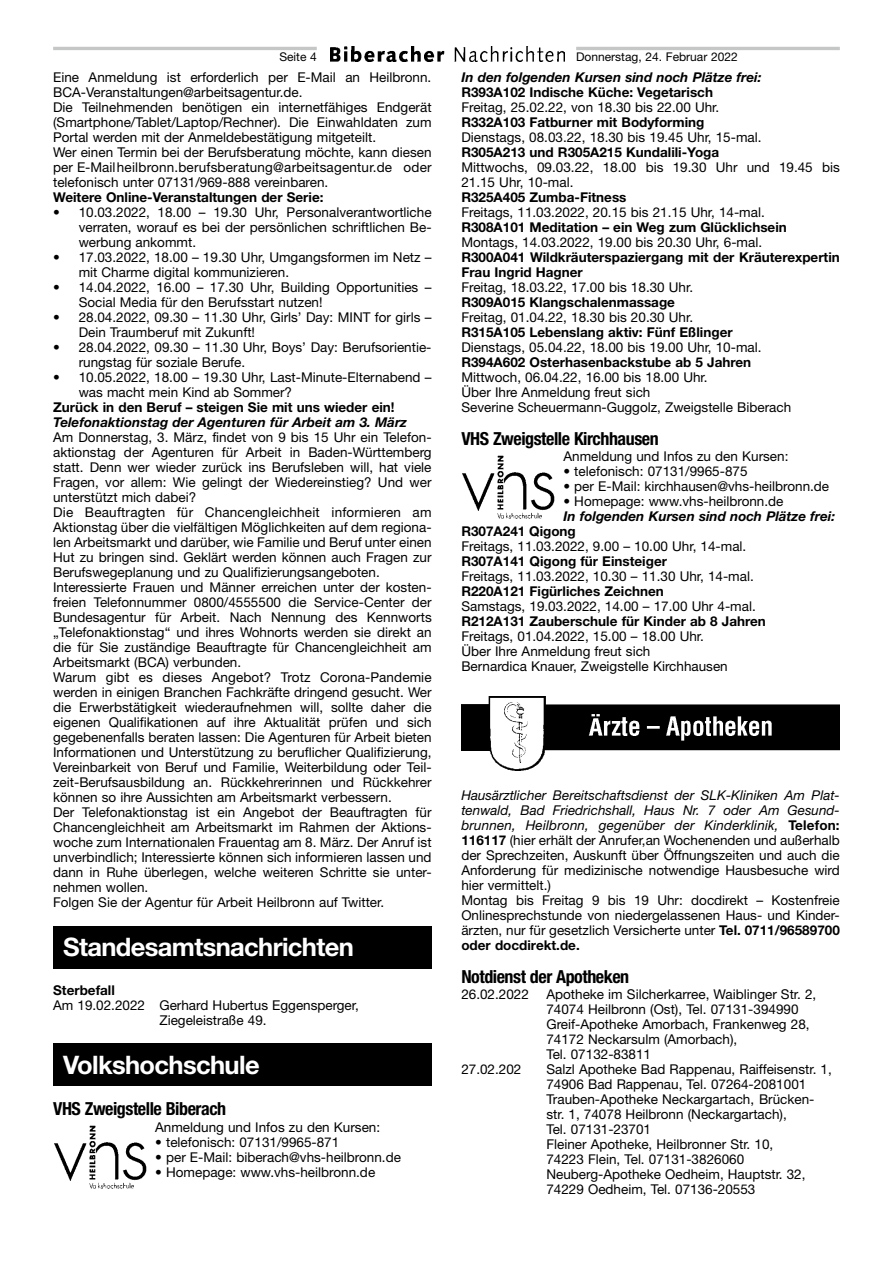
<style>
.page{position:relative;width:893px;height:1263px;background:#fff}
.page>*{position:absolute;margin:0;border:0;box-sizing:border-box;transform-origin:0 0}
.t1{font:700 25.5px "Helvetica Neue LT Std";letter-spacing:-.025em;color:#fff}
.t2{font:700 condensed 18px "Helvetica Neue LT Std";letter-spacing:-.025em;color:#000}
.t3{font:13.5px/15px "Helvetica Neue LT Std";color:#000}
.t4{font:700 13.5px/15px "Helvetica Neue LT Std";color:#000}
.t5{font:italic 700 13.5px "Helvetica Neue LT Std";color:#000}
.t6{font:12px "Helvetica Neue LT Std";color:#000}
.s1{font-style:italic}
.s2{font-weight:700}
</style>
<div class="page">
<img style="left:330px;top:47px;width:234px;height:15px">
<hr style="left:53px;top:47px;width:264px;height:3px;background:#c5c6c6">
<hr style="left:576px;top:47px;width:264px;height:3px;background:#c5c6c6">
<div style="left:53px;top:926px;width:379px;height:42px;background:#000"></div>
<div style="left:53px;top:1043px;width:379px;height:43px;background:#000"></div>
<img style="left:54px;top:1126px;width:93px;height:62px">
<img style="left:462px;top:456px;width:93px;height:62px">
<img style="left:461px;top:697px;width:379px;height:73px">
<p class="t6" style="left:279px;top:49px;width:39px">Seite 4</p>
<p class="t6" style="left:576px;top:49px;width:163px">Donnerstag, 24. Februar 2022</p>
<p class="t3" style="left:53px;top:69px;width:380px">Eine Anmeldung ist erforderlich per E-Mail an Heilbronn.<br>BCA-Veranstaltungen@arbeitsagentur.de.<br>Die Teilnehmenden benötigen ein internetfähiges Endgerät (Smartphone/Tablet/Laptop/Rechner). Die Einwahldaten zum Portal werden mit der Anmeldebestätigung mitgeteilt.<br>Wer einen Termin bei der Berufsberatung möchte, kann diesen per E-Mailheilbronn.berufsberatung@arbeitsagentur.de oder telefonisch unter 07131/969-888 vereinbaren.</p>
<p class="t4" style="left:53px;top:189px;width:272px">Weitere Online-Veranstaltungen der Serie:</p>
<p class="t3" style="left:79px;top:204px;width:354px;text-align:justify;text-indent:-26px">• 10.03.2022, 18.00 – 19.30 Uhr, Personalverantwortliche verraten, worauf es bei der persönlichen schriftlichen Be&shy;werbung ankommt.</p>
<p class="t3" style="left:79px;top:249px;width:354px;text-indent:-26px">• 17.03.2022, 18.00 – 19.30 Uhr, Umgangsformen im Netz – mit Charme digital kommunizieren.</p>
<p class="t3" style="left:79px;top:279px;width:354px;text-indent:-26px">• 14.04.2022, 16.00 – 17.30 Uhr, Building Opportunities –<br>Social Media für den Berufsstart nutzen!</p>
<p class="t3" style="left:79px;top:309px;width:354px;text-indent:-26px">• 28.04.2022, 09.30 – 11.30 Uhr, Girls’ Day: MINT for girls –<br>Dein Traumberuf mit Zukunft!</p>
<p class="t3" style="left:79px;top:339px;width:354px;text-indent:-26px">• 28.04.2022, 09.30 – 11.30 Uhr, Boys’ Day: Berufsorientie&shy;rungstag für soziale Berufe.</p>
<p class="t3" style="left:79px;top:369px;width:354px;text-indent:-26px">• 10.05.2022, 18.00 – 19.30 Uhr, Last-Minute-Elternabend – was macht mein Kind ab Sommer?</p>
<p class="t4" style="left:53px;top:399px;width:343px">Zurück in den Beruf – steigen Sie mit uns wieder ein!</p>
<p class="t5" style="left:53px;top:414px;width:355px">Telefonaktionstag der Agenturen für Arbeit am 3. März</p>
<p class="t3" style="left:53px;top:429px;width:380px">Am Donnerstag, 3. März, findet von 9 bis 15 Uhr ein Telefon&shy;aktionstag der Agenturen für Arbeit in Baden-Württemberg statt. Denn wer wieder zurück ins Berufsleben will, hat viele Fragen, vor allem: Wie gelingt der Wiedereinstieg? Und wer unterstützt mich dabei?<br>Die Beauftragten für Chancengleichheit informieren am Aktionstag über die vielfältigen Möglichkeiten auf dem regiona&shy;len Arbeitsmarkt und darüber, wie Familie und Beruf unter einen Hut zu bringen sind. Geklärt werden können auch Fragen zur Berufswegeplanung und zu Qualifizierungsangeboten.<br>Interessierte Frauen und Männer erreichen unter der kosten&shy;freien Telefonnummer 0800/4555500 die Service-Center der Bundesagentur für Arbeit. Nach Nennung des Kennworts „Telefonaktionstag“ und ihres Wohnorts werden sie direkt an die für Sie zuständige Beauftragte für Chancengleichheit am Arbeitsmarkt (BCA) verbunden.<br>Warum gibt es dieses Angebot? Trotz Corona-Pandemie werden in einigen Branchen Fachkräfte dringend gesucht. Wer die Erwerbstätigkeit wiederaufnehmen will, sollte daher die eigenen Qualifikationen auf ihre Aktualität prüfen und sich gegebenenfalls beraten lassen: Die Agenturen für Arbeit bieten Informationen und Unterstützung zu beruflicher Qualifizierung, Vereinbarkeit von Beruf und Familie, Weiterbildung oder Teil&shy;zeit-Berufsausbildung an. Rückkehrerinnen und Rückkehrer können so ihre Aussichten am Arbeitsmarkt verbessern.<br>Der Telefonaktionstag ist ein Angebot der Beauftragten für Chancengleichheit am Arbeitsmarkt im Rahmen der Aktions&shy;woche zum Internationalen Frauentag am 8. März. Der Anruf ist unverbindlich; Interessierte können sich informieren lassen und dann in Ruhe überlegen, welche weiteren Schritte sie unter&shy;nehmen wollen.<br>Folgen Sie der Agentur für Arbeit Heilbronn auf Twitter.</p>
<h1 class="t1" style="left:63px;top:931px;width:292px">Standesamtsnachrichten</h1>
<p class="t4" style="left:53px;top:982px;width:63px">Sterbefall</p>
<p class="t3" style="left:159px;top:997px;width:201px;text-indent:-106px">Am 19.02.2022 Gerhard Hubertus Eggensperger,<br>Ziegeleistraße 49.</p>
<h1 class="t1" style="left:63px;top:1049px;width:198px">Volkshochschule</h1>
<h2 class="t2" style="left:53px;top:1098px;width:175px">VHS Zweigstelle Biberach</h2>
<p class="t3" style="left:155px;top:1119px;width:226px">Anmeldung und Infos zu den Kursen:</p>
<p class="t3" style="left:155px;top:1134px;width:186px">• telefonisch: 07131/9965-871</p>
<p class="t3" style="left:155px;top:1149px;width:247px">• per E-Mail: biberach@vhs-heilbronn.de</p>
<p class="t3" style="left:155px;top:1164px;width:222px">• Homepage: www.vhs-heilbronn.de</p>
<p class="t5" style="left:461px;top:69px;width:302px">In den folgenden Kursen sind noch Plätze frei:</p>
<p class="t4" style="left:461px;top:84px;width:253px">R393A102 Indische Küche: Vegetarisch</p>
<p class="t3" style="left:461px;top:99px;width:259px">Freitag, 25.02.22, von 18.30 bis 22.00 Uhr.</p>
<p class="t4" style="left:461px;top:114px;width:245px">R332A103 Fatburner mit Bodyforming</p>
<p class="t3" style="left:461px;top:129px;width:302px">Dienstags, 08.03.22, 18.30 bis 19.45 Uhr, 15-mal.</p>
<p class="t4" style="left:461px;top:144px;width:259px">R305A213 und R305A215 Kundalili-Yoga</p>
<p class="t3" style="left:461px;top:159px;width:380px">Mittwochs, 09.03.22, 18.00 bis 19.30 Uhr und 19.45 bis<br>21.15 Uhr, 10-mal.</p>
<p class="t4" style="left:461px;top:189px;width:167px">R325A405 Zumba-Fitness</p>
<p class="t3" style="left:461px;top:204px;width:305px">Freitags, 11.03.2022, 20.15 bis 21.15 Uhr, 14-mal.</p>
<p class="t4" style="left:461px;top:219px;width:327px">R308A101 Meditation – ein Weg zum Glücklichsein</p>
<p class="t3" style="left:461px;top:234px;width:302px">Montags, 14.03.2022, 19.00 bis 20.30 Uhr, 6-mal.</p>
<p class="t4" style="left:461px;top:249px;width:380px">R300A041 Wildkräuterspaziergang mit der Kräuterexpertin<br>Frau Ingrid Hagner</p>
<p class="t3" style="left:461px;top:279px;width:233px">Freitag, 18.03.22, 17.00 bis 18.30 Uhr.</p>
<p class="t4" style="left:461px;top:294px;width:215px">R309A015 Klangschalenmassage</p>
<p class="t3" style="left:461px;top:309px;width:233px">Freitag, 01.04.22, 18.30 bis 20.30 Uhr.</p>
<p class="t4" style="left:461px;top:324px;width:273px">R315A105 Lebenslang aktiv: Fünf Eßlinger</p>
<p class="t3" style="left:461px;top:339px;width:302px">Dienstags, 05.04.22, 18.00 bis 19.00 Uhr, 10-mal.</p>
<p class="t4" style="left:461px;top:354px;width:291px">R394A602 Osterhasenbackstube ab 5 Jahren</p>
<p class="t3" style="left:461px;top:369px;width:331px">Mittwoch, 06.04.22, 16.00 bis 18.00 Uhr.<br>Über Ihre Anmeldung freut sich<br>Severine Scheuermann-Guggolz, Zweigstelle Biberach</p>
<h2 class="t2" style="left:461px;top:428px;width:199px">VHS Zweigstelle Kirchhausen</h2>
<p class="t3" style="left:563px;top:449px;width:226px">Anmeldung und Infos zu den Kursen:</p>
<p class="t3" style="left:563px;top:464px;width:186px">• telefonisch: 07131/9965-875</p>
<p class="t3" style="left:563px;top:479px;width:267px">• per E-Mail: kirchhausen@vhs-heilbronn.de</p>
<p class="t3" style="left:563px;top:494px;width:222px">• Homepage: www.vhs-heilbronn.de</p>
<p class="t5" style="left:563px;top:508px;width:273px">In folgenden Kursen sind noch Plätze frei:</p>
<p class="t4" style="left:461px;top:524px;width:116px">R307A241 Qigong</p>
<p class="t3" style="left:461px;top:539px;width:286px">Freitags, 11.03.2022, 9.00 – 10.00 Uhr, 14-mal.</p>
<p class="t4" style="left:461px;top:554px;width:207px">R307A141 Qigong für Einsteiger</p>
<p class="t3" style="left:461px;top:569px;width:294px">Freitags, 11.03.2022, 10.30 – 11.30 Uhr, 14-mal.</p>
<p class="t4" style="left:461px;top:584px;width:204px">R220A121 Figürliches Zeichnen</p>
<p class="t3" style="left:461px;top:599px;width:296px">Samstags, 19.03.2022, 14.00 – 17.00 Uhr 4-mal.</p>
<p class="t4" style="left:461px;top:614px;width:306px">R212A131 Zauberschule für Kinder ab 8 Jahren</p>
<p class="t3" style="left:461px;top:629px;width:268px">Freitags, 01.04.2022, 15.00 – 18.00 Uhr.<br>Über Ihre Anmeldung freut sich<br>Bernardica Knauer, Zweigstelle Kirchhausen</p>
<p class="t3" style="left:461px;top:787px;width:380px"><span class="s1">Hausärztlicher Bereitschaftsdienst der SLK-Kliniken Am Plat&shy;tenwald, Bad Friedrichshall, Haus Nr. 7 oder Am Gesund&shy;brunnen, Heilbronn, gegenüber der Kinderklinik,</span> <span class="s2">Telefon:<br>116117</span> (hier erhält der Anrufer,an Wochenenden und außerhalb der Sprechzeiten, Auskunft über Öffnungszeiten und auch die Anforderung für medizinische notwendige Hausbesuche wird hier vermittelt.)<br>Montag bis Freitag 9 bis 19 Uhr: docdirekt – Kostenfreie Onlinesprechstunde von niedergelassenen Haus- und Kinder&shy;ärzten, nur für gesetzlich Versicherte unter <span class="s2">Tel. 0711/96589700 oder docdirekt.de.</span></p>
<h2 class="t2" style="left:461px;top:965px;width:169px">Notdienst der Apotheken</h2>
<p class="t3" style="left:461px;top:987px;width:69px">26.02.2022</p>
<p class="t3" style="left:546px;top:987px;width:271px">Apotheke im Silcherkarree, Waiblinger Str. 2, 74074 Heilbronn (Ost), Tel. 07131-394990<br>Greif-Apotheke Amorbach, Frankenweg 28, 74172 Neckarsulm (Amorbach),<br>Tel. 07132-83811</p>
<p class="t3" style="left:461px;top:1062px;width:62px">27.02.202</p>
<p class="t3" style="left:546px;top:1062px;width:287px">Salzl Apotheke Bad Rappenau, Raiffeisenstr. 1, 74906 Bad Rappenau, Tel. 07264-2081001<br>Trauben-Apotheke Neckargartach, Brücken&shy;str. 1, 74078 Heilbronn (Neckargartach),<br>Tel. 07131-23701<br>Fleiner Apotheke, Heilbronner Str. 10,<br>74223 Flein, Tel. 07131-3826060<br>Neuberg-Apotheke Oedheim, Hauptstr. 32, 74229 Oedheim, Tel. 07136-20553</p>
</div>
